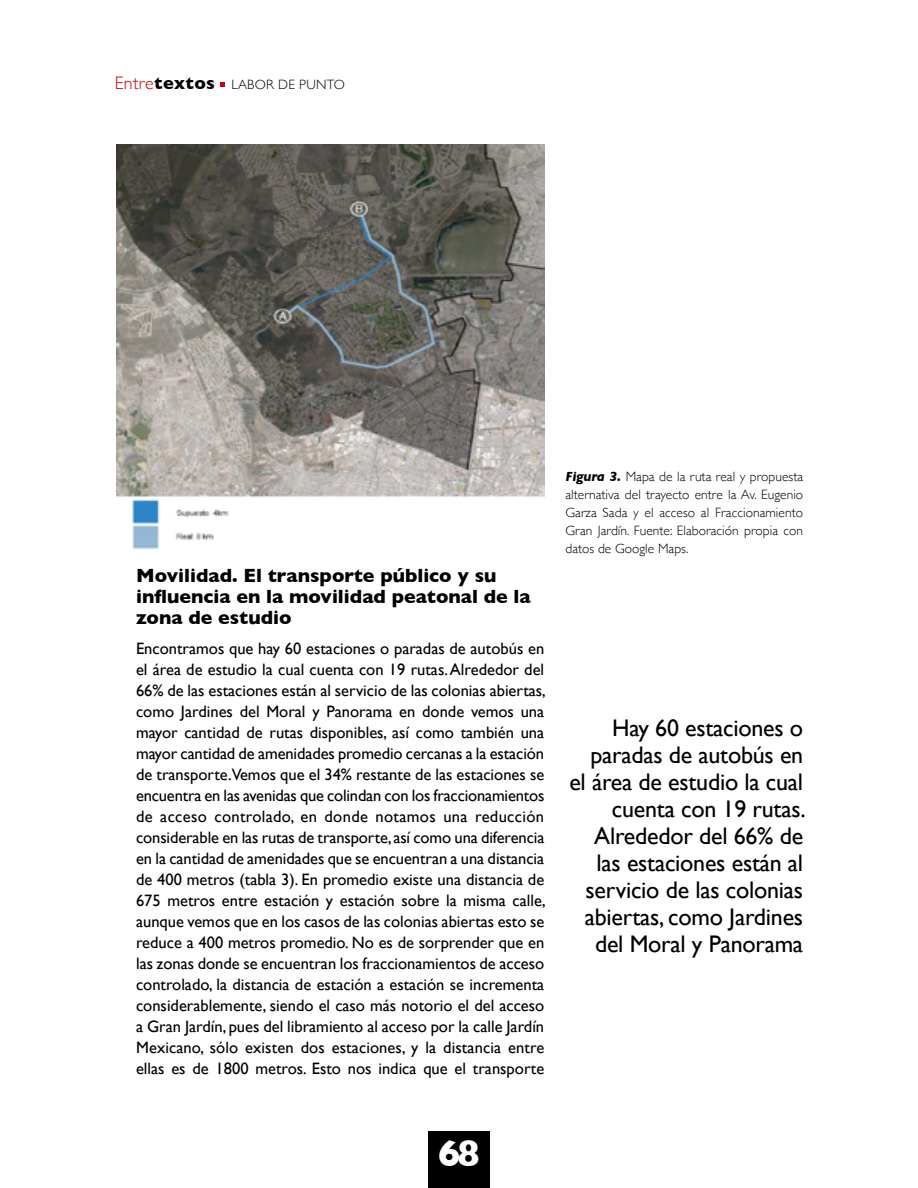
<style>
.page{position:relative;width:918px;height:1188px;background:#fff}
.page>*{position:absolute;margin:0;border:0;box-sizing:border-box;transform-origin:0 0}
.t1{font:700 37.5px "Gill Sans";color:#fff}
.t2{font:24px/27px "Gill Sans";letter-spacing:-.01em;color:#000;text-align:right}
.t3{font:700 19.5px/21px "Gill Sans";color:#000}
.t4{font:16.5px/21px "Gill Sans";color:#000;text-align:justify}
.t5{font:300 13.5px/18px "Gill Sans";color:#000;text-align:justify}
.t6{font:300 13.5px "Gill Sans";letter-spacing:.02em;color:#000}
.s1{font-size:18px;color:#c90000}
.s2{font-weight:700;font-size:18px}
.s3{font-weight:700;font-style:italic}
</style>
<div class="page">
<svg style="left:221px;top:82px;width:4px;height:4px"></svg>
<div style="left:428px;top:1131px;width:61px;height:57px;background:#000"></div>
<img style="left:117px;top:144px;width:427px;height:405px">
<p class="t6" style="left:115px;top:74px;width:232px"><span class="s1">Entre</span><span class="s2">textos</span> LABOR DE PUNTO</p>
<p class="t3" style="left:136px;top:565px;width:396px">Movilidad. El transporte público y su influencia en la movilidad peatonal de la zona de estudio</p>
<p class="t4" style="left:136px;top:637px;width:411px">Encontramos que hay 60 estaciones o paradas de autobús en el área de estudio la cual cuenta con 19 rutas. Alrededor del 66% de las estaciones están al servicio de las colonias abiertas, como Jardines del Moral y Panorama en donde vemos una mayor cantidad de rutas disponibles, así como también una mayor cantidad de amenidades promedio cercanas a la estación de transporte.Vemos que el 34% restante de las estaciones se encuentra en las avenidas que colindan con los fraccionamientos de acceso controlado, en donde notamos una reducción considerable en las rutas de transporte, así como una diferencia en la cantidad de amenidades que se encuentran a una distancia de 400 metros (tabla 3). En promedio existe una distancia de 675 metros entre estación y estación sobre la misma calle, aunque vemos que en los casos de las colonias abiertas esto se reduce a 400 metros promedio. No es de sorprender que en las zonas donde se encuentran los fraccionamientos de acceso controlado, la distancia de estación a estación se incrementa considerablemente, siendo el caso más notorio el del acceso a Gran Jardín, pues del libramiento al acceso por la calle Jardín Mexicano, sólo existen dos estaciones, y la distancia entre ellas es de 1800 metros. Esto nos indica que el transporte</p>
<p class="t5" style="left:566px;top:467px;width:239px"><span class="s3">Figura 3.</span> Mapa de la ruta real y propuesta alternativa del trayecto entre la Av. Eugenio Garza Sada y el acceso al Fraccionamiento Gran Jardín. Fuente: Elaboración propia con datos de Google Maps.</p>
<h2 class="t2" style="left:569px;top:714px;width:238px">Hay 60 estaciones o paradas de autobús en<br>el área de estudio la cual cuenta con 19 rutas.<br>Alrededor del 66% de las estaciones están al servicio de las colonias abiertas, como Jardines del Moral y Panorama</h2>
<h1 class="t1" style="left:438px;top:1124px;width:43px">68</h1>
</div>
